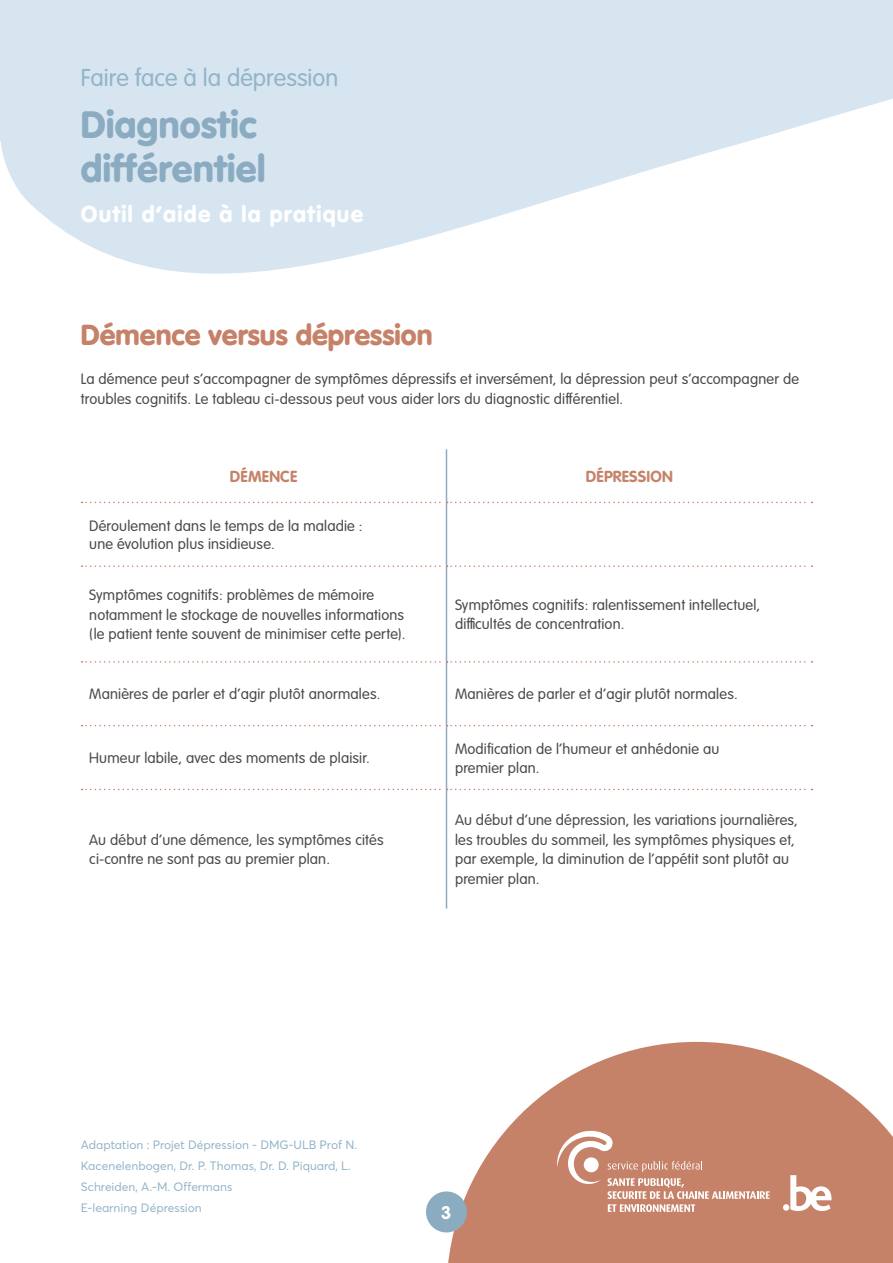
<style>
.page{position:relative;width:893px;height:1263px;background:#fff}
.page>*{position:absolute;margin:0;border:0;box-sizing:border-box;transform-origin:0 0}
.t1{font:900 37.5px "VAG Rounded Std";letter-spacing:.01em;color:#8babc0}
.Titel{font:900 28.5px "VAG Rounded Std";color:#c68269}
.t2{font:300 24px "VAG Rounded Std";color:#92b4c9}
.t3{font:900 22.5px "VAG Rounded Std";letter-spacing:.06em;color:#fff}
.t4{font:700 18px "VAG Rounded Std";color:#fff}
.Opsomming_V2{font:300 15.75px/19.5px "VAG Rundschrift D";letter-spacing:.01em;color:#4a4a49}
.Titel-2{font:300 15.75px/19.5px "VAG Rundschrift D";letter-spacing:.01em;color:#4a4a49}
.Hoofdtitel_Wallonie{font:700 15.75px "VAG Rounded Std";letter-spacing:.01em;color:#c68269}
.t5{font:12px/21px "Averta";color:#92b4c9}
</style>
<div class="page">
<svg style="left:446px;top:1042px;width:447px;height:221px;fill:#c68269"></svg>
<div style="left:783px;top:1204px;width:6px;height:7px;background:#fff;border-radius:50%"></div>
<svg style="left:790px;top:1175px;width:41px;height:36px"></svg>
<div style="left:426px;top:1191px;width:41px;height:41px;background:#8babc0;border-radius:50%"></div>
<svg style="left:557px;top:1131px;width:213px;height:81px;background:#cd937e"></svg>
<svg style="left:0;top:0;width:893px;height:274px;fill:#d7e5f1"></svg>
<hr style="left:446px;top:449px;width:1px;height:53px;background:#8babc0">
<hr style="left:446px;top:503px;width:1px;height:62px;background:#8babc0">
<hr style="left:446px;top:567px;width:1px;height:94px;background:#8babc0">
<hr style="left:446px;top:663px;width:1px;height:62px;background:#8babc0">
<hr style="left:446px;top:726px;width:1px;height:63px;background:#8babc0">
<hr style="left:446px;top:790px;width:1px;height:118px;background:#8babc0">
<svg style="left:82px;top:502px;width:730px;height:1px"></svg>
<svg style="left:82px;top:565px;width:730px;height:2px"></svg>
<svg style="left:82px;top:661px;width:730px;height:2px"></svg>
<svg style="left:82px;top:725px;width:730px;height:1px"></svg>
<svg style="left:82px;top:789px;width:730px;height:1px"></svg>
<p class="t2" style="left:81px;top:64px;width:259px">Faire face à la dépression</p>
<p class="t1" style="left:81px;top:102px;width:177px">Diagnostic</p>
<p class="t1" style="left:81px;top:146px;width:186px">différentiel</p>
<p class="t3" style="left:81px;top:201px;width:284px">Outil d’aide à la pratique</p>
<p class="Titel" style="left:81px;top:318px;width:353px">Démence versus dépression</p>
<p class="Titel-2" style="left:81px;top:370px;width:720px">La démence peut s’accompagner de symptômes dépressifs et inversément, la dépression peut s’accompagner de troubles cognitifs. Le tableau ci-dessous peut vous aider lors du diagnostic différentiel.</p>
<p class="Hoofdtitel_Wallonie" style="left:230px;top:467px;width:69px">DÉMENCE</p>
<p class="Hoofdtitel_Wallonie" style="left:586px;top:467px;width:88px">DÉPRESSION</p>
<p class="Opsomming_V2" style="left:89px;top:516px;width:275px;line-height:18.9px">Déroulement dans le temps de la maladie : une évolution plus insidieuse.</p>
<p class="Opsomming_V2" style="left:89px;top:586px;width:318px">Symptômes cognitifs: problèmes de mémoire notamment le stockage de nouvelles informations (le patient tente souvent de minimiser cette perte).</p>
<p class="Opsomming_V2" style="left:455px;top:595px;width:307px">Symptômes cognitifs: ralentissement intellectuel, difficultés de concentration.</p>
<p class="Opsomming_V2" style="left:89px;top:685px;width:293px">Manières de parler et d’agir plutôt anormales.</p>
<p class="Opsomming_V2" style="left:455px;top:685px;width:284px">Manières de parler et d’agir plutôt normales.</p>
<p class="Opsomming_V2" style="left:89px;top:749px;width:282px">Humeur labile, avec des moments de plaisir.</p>
<p class="Titel-2" style="left:455px;top:739px;width:266px">Modification de l’humeur et anhédonie au premier plan.</p>
<p class="Opsomming_V2" style="left:89px;top:830px;width:296px">Au début d’une démence, les symptômes cités ci-contre ne sont pas au premier plan.</p>
<p class="Titel-2" style="left:455px;top:811px;width:344px">Au début d’une dépression, les variations journalières, les troubles du sommeil, les symptômes physiques et, par exemple, la diminution de l’appétit sont plutôt au premier plan.</p>
<p class="t5" style="left:81px;top:1134px;width:278px">Adaptation : Projet Dépression - DMG-ULB Prof N.<br>Kacenelenbogen, Dr. P. Thomas, Dr. D. Piquard, L.<br>Schreiden, A.-M. Offermans</p>
<p class="t5" style="left:81px;top:1197px;width:123px">E-learning Dépression</p>
<p class="t4" style="left:441px;top:1202px;width:12px">3</p>
</div>
